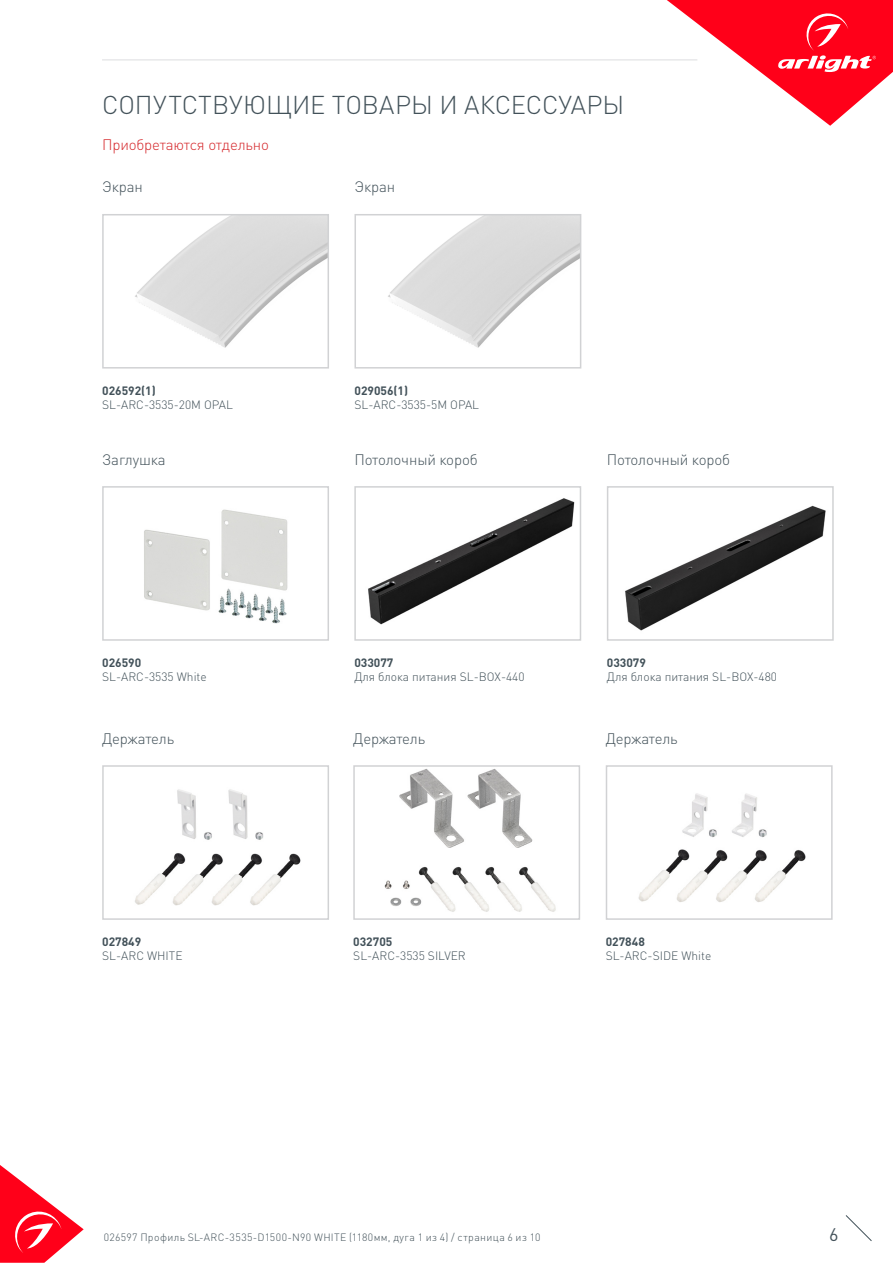
<style>
.page{position:relative;width:893px;height:1263px;background:#fff}
.page>*{position:absolute;margin:0;border:0;box-sizing:border-box;transform-origin:0 0}
.t1{font:300 25.5px "DIN Pro";color:#425159}
.t2{font:18px "DIN Pro";color:#425159}
.t3{font:300 15px "DIN Pro";letter-spacing:-.01em;color:#425159}
.t4{font:300 15px "DIN Pro";letter-spacing:-.01em;color:#d5262a}
.t5{font:300 12px/14.4px "DIN Pro";color:#425159}
.t6{font:700 12px "DIN Pro";color:#425159}
.t7{font:300 10.5px "DIN Pro";letter-spacing:.04em;color:#425159}
.s1{font-weight:700}
</style>
<div class="page">
<svg style="left:0;top:1165px;width:84px;height:98px"></svg>
<svg style="left:845px;top:1215px;width:27px;height:26px"></svg>
<svg style="left:667px;top:0;width:226px;height:126px"></svg>
<hr style="left:102px;top:60px;width:595px;height:1px;background:#dcdddf">
<img style="left:144px;top:509px;width:144px;height:115px">
<div style="left:102px;top:486px;width:227px;height:155px;border:2px solid #d1d2d4"></div>
<img style="left:135px;top:789px;width:166px;height:117px">
<div style="left:102px;top:765px;width:227px;height:155px;border:2px solid #d1d2d4"></div>
<img style="left:638px;top:793px;width:168px;height:109px">
<div style="left:606px;top:765px;width:227px;height:155px;border:2px solid #d1d2d4"></div>
<img style="left:384px;top:769px;width:172px;height:143px">
<div style="left:353px;top:765px;width:227px;height:155px;border:2px solid #d1d2d4"></div>
<img style="left:135px;top:217px;width:191px;height:131px">
<div style="left:102px;top:214px;width:227px;height:155px;border:2px solid #d1d2d4"></div>
<img style="left:388px;top:217px;width:190px;height:131px">
<div style="left:354px;top:214px;width:227px;height:155px;border:2px solid #d1d2d4"></div>
<svg style="left:354px;top:486px;width:228px;height:155px"></svg>
<svg style="left:607px;top:486px;width:227px;height:155px"></svg>
<p class="t1" style="left:102px;top:87px;width:524px">СОПУТСТВУЮЩИЕ ТОВАРЫ И АКСЕССУАРЫ</p>
<p class="t4" style="left:102px;top:134px;width:168px">Приобретаются отдельно</p>
<p class="t3" style="left:102px;top:177px;width:42px">Экран</p>
<p class="t3" style="left:354px;top:177px;width:42px">Экран</p>
<p class="t6" style="left:102px;top:382px;width:55px">026592(1)</p>
<p class="t5" style="left:102px;top:397px;width:132px">SL-ARC-3535-20M OPAL</p>
<p class="t6" style="left:354px;top:382px;width:55px">029056(1)</p>
<p class="t5" style="left:354px;top:397px;width:126px">SL-ARC-3535-5M OPAL</p>
<p class="t3" style="left:102px;top:449px;width:65px">Заглушка</p>
<p class="t3" style="left:354px;top:449px;width:125px">Потолочный короб</p>
<p class="t3" style="left:607px;top:449px;width:125px">Потолочный короб</p>
<p class="t5" style="left:102px;top:655px;width:106px"><span class="s1">026590<br></span>SL-ARC-3535 White</p>
<p class="t6" style="left:354px;top:654px;width:41px">033077</p>
<p class="t5" style="left:354px;top:669px;width:172px">Для блока питания SL-BOX-440</p>
<p class="t6" style="left:607px;top:654px;width:41px">033079</p>
<p class="t5" style="left:607px;top:669px;width:172px">Для блока питания SL-BOX-480</p>
<p class="t3" style="left:102px;top:728px;width:73px">Держатель</p>
<p class="t3" style="left:353px;top:728px;width:73px">Держатель</p>
<p class="t3" style="left:606px;top:728px;width:73px">Держатель</p>
<p class="t6" style="left:102px;top:933px;width:41px">027849</p>
<p class="t5" style="left:102px;top:948px;width:82px">SL-ARC WHITE</p>
<p class="t6" style="left:353px;top:933px;width:41px">032705</p>
<p class="t5" style="left:353px;top:948px;width:114px">SL-ARC-3535 SILVER</p>
<p class="t6" style="left:606px;top:933px;width:41px">027848</p>
<p class="t5" style="left:606px;top:948px;width:107px">SL-ARC-SIDE White</p>
<p class="t7" style="left:104px;top:1230px;width:438px">026597 Профиль SL-ARC-3535-D1500-N90 WHITE (1180мм, дуга 1 из 4) / страница 6 из 10</p>
<h2 class="t2" style="left:829px;top:1222px;width:11px">6</h2>
</div>
